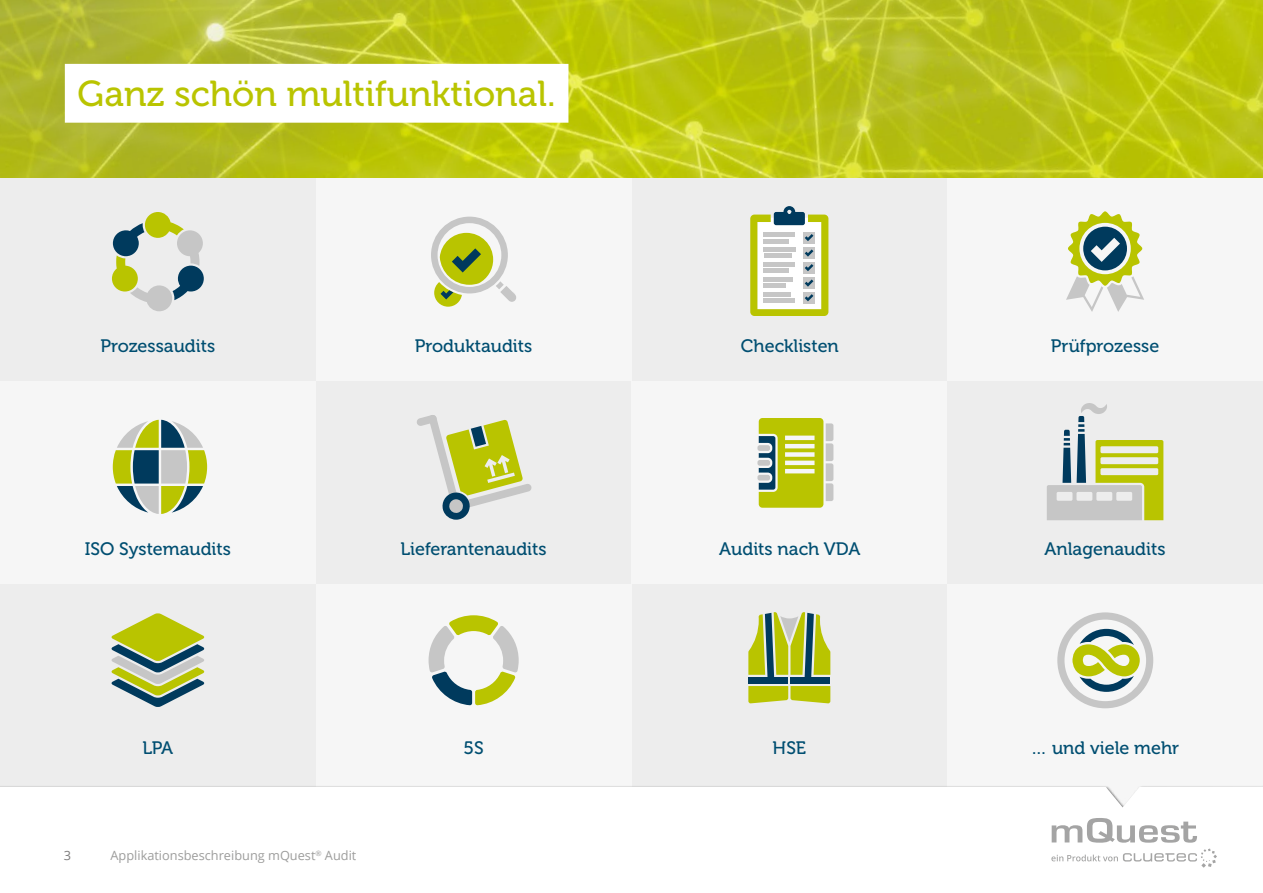
<style>
.page{position:relative;width:1263px;height:893px;background:#fff}
.page>*{position:absolute;margin:0;border:0;box-sizing:border-box;transform-origin:0 0}
.t1{font:36px "Museo 500";color:#b9c400}
.t2{font:18px "Museo 500";color:#004e71}
.t3{font:12.75px "Open Sans";color:#9d9d9c}
.t4{font:12.75px "Open Sans";color:#7c7b7b}
</style>
<div class="page">
<img style="left:0;top:0;width:1263px;height:178px">
<div style="left:0;top:178px;width:316px;height:203px;background:#ededed"></div>
<div style="left:631px;top:178px;width:316px;height:203px;background:#ededed"></div>
<div style="left:316px;top:178px;width:315px;height:203px;background:#f6f6f6"></div>
<div style="left:947px;top:178px;width:316px;height:203px;background:#f6f6f6"></div>
<div style="left:0;top:584px;width:316px;height:203px;background:#ededed"></div>
<div style="left:631px;top:584px;width:316px;height:203px;background:#ededed"></div>
<div style="left:316px;top:584px;width:315px;height:203px;background:#f6f6f6"></div>
<div style="left:947px;top:584px;width:316px;height:226px;background:#f6f6f6"></div>
<div style="left:947px;top:381px;width:316px;height:203px;background:#ededed"></div>
<div style="left:316px;top:381px;width:315px;height:203px;background:#ededed"></div>
<div style="left:631px;top:381px;width:316px;height:203px;background:#f6f6f6"></div>
<div style="left:0;top:381px;width:316px;height:203px;background:#f6f6f6"></div>
<svg style="left:112px;top:212px;width:92px;height:99px"></svg>
<svg style="left:113px;top:420px;width:94px;height:94px"></svg>
<svg style="left:417px;top:415px;width:115px;height:105px"></svg>
<svg style="left:750px;top:206px;width:78px;height:110px;background:#ced5a9"></svg>
<div style="left:757px;top:445px;width:13px;height:6px;background:#c6c6c6;border-radius:2px"></div>
<div style="left:757px;top:475px;width:13px;height:6px;background:#c6c6c6;border-radius:2px"></div>
<div style="left:757px;top:460px;width:13px;height:6px;background:#c6c6c6;border-radius:2px"></div>
<svg style="left:759px;top:418px;width:74px;height:90px"></svg>
<svg style="left:111px;top:613px;width:94px;height:94px"></svg>
<svg style="left:1066px;top:211px;width:78px;height:101px"></svg>
<svg style="left:1047px;top:403px;width:116px;height:117px"></svg>
<svg style="left:429px;top:615px;width:90px;height:90px"></svg>
<div style="left:748px;top:677px;width:40px;height:7px;background:#003a5d"></div>
<div style="left:790px;top:677px;width:40px;height:7px;background:#003a5d"></div>
<svg style="left:748px;top:686px;width:82px;height:17px"></svg>
<svg style="left:748px;top:612px;width:82px;height:65px"></svg>
<svg style="left:431px;top:217px;width:85px;height:90px"></svg>
<svg style="left:1057px;top:612px;width:96px;height:96px"></svg>
<div style="left:65px;top:64px;width:503px;height:59px;background:#fff"></div>
<svg style="left:1051px;top:818px;width:166px;height:49px"></svg>
<h1 class="t1" style="left:78px;top:74px;width:480px">Ganz schön multifunktional.</h1>
<p class="t2" style="left:101px;top:336px;width:116px">Prozessaudits</p>
<p class="t2" style="left:415px;top:336px;width:119px">Produktaudits</p>
<p class="t2" style="left:741px;top:336px;width:99px">Checklisten</p>
<p class="t2" style="left:1051px;top:336px;width:110px">Prüfprozesse</p>
<p class="t2" style="left:85px;top:539px;width:148px">ISO Systemaudits</p>
<p class="t2" style="left:400px;top:539px;width:148px">Lieferantenaudits</p>
<p class="t2" style="left:719px;top:539px;width:143px">Audits nach VDA</p>
<p class="t2" style="left:1044px;top:539px;width:123px">Anlagenaudits</p>
<p class="t2" style="left:142px;top:738px;width:32px">LPA</p>
<p class="t2" style="left:464px;top:738px;width:22px">5S</p>
<p class="t2" style="left:772px;top:738px;width:35px">HSE</p>
<p class="t2" style="left:1031px;top:738px;width:150px">… und viele mehr</p>
<p class="t4" style="left:64px;top:846px;width:9px">3</p>
<p class="t3" style="left:111px;top:846px;width:247px">Applikationsbeschreibung mQuest<sup>®</sup> Audit</p>
</div>
